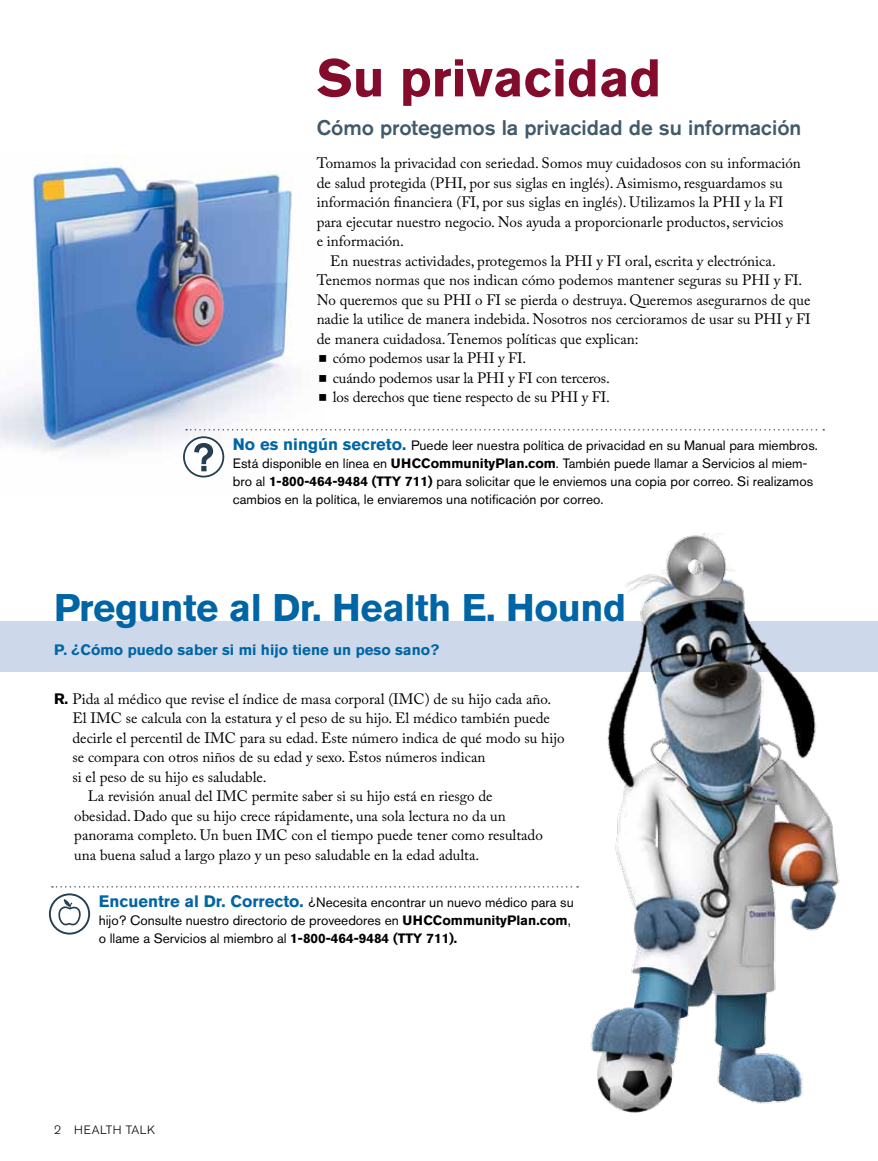
<style>
.page{position:relative;width:878px;height:1161px;background:#fff}
.page>*{position:absolute;margin:0;border:0;box-sizing:border-box;transform-origin:0 0}
.t1{font:700 52.5px "Akzidenz Grotesk BE";color:#830b2c}
.t2{font:700 38.25px "Akzidenz Grotesk BE";letter-spacing:-.01em;color:#0065a4}
.t3{font:500 21px "Akzidenz Grotesk BE";color:#425a69}
.t4{font:15px "Adobe Caslon Pro";color:#000}
.t5{font:700 15px "Akzidenz Grotesk BE";color:#0065a4}
.t6{font:13.5px/18px "Akzidenz Grotesk BE";color:#000}
.t7{font:300 12px "Akzidenz Grotesk BE";letter-spacing:.05em;color:#000}
.s1{font-weight:700;font-size:16.5px;color:#0065a4}
.s2{font-weight:700}
.s3{font-family:"Akzidenz Grotesk BE";font-weight:700}
</style>
<div class="page">
<div style="left:0;top:621px;width:878px;height:51px;background:#cdd9eb"></div>
<img style="left:590px;top:534px;width:250px;height:579px">
<svg style="left:49px;top:886px;width:529px;height:49px"></svg>
<img style="left:0;top:158px;width:293px;height:295px">
<svg style="left:183px;top:429px;width:641px;height:49px"></svg>
<h1 class="t1" style="left:316px;top:48px;width:346px">Su privacidad</h1>
<h3 class="t3" style="left:316px;top:115px;width:486px">Cómo protegemos la privacidad de su información</h3>
<p class="t4" style="left:316px;top:154px;width:485px">Tomamos la privacidad con seriedad. Somos muy cuidadosos con su información</p>
<p class="t4" style="left:316px;top:174px;width:467px">de salud protegida (PHI, por sus siglas en inglés). Asimismo, resguardamos su</p>
<p class="t4" style="left:316px;top:193px;width:468px">información financiera (FI, por sus siglas en inglés). Utilizamos la PHI y la FI</p>
<p class="t4" style="left:316px;top:213px;width:468px">para ejecutar nuestro negocio. Nos ayuda a proporcionarle productos, servicios</p>
<p class="t4" style="left:316px;top:232px;width:89px">e información.</p>
<p class="t4" style="left:330px;top:252px;width:447px">En nuestras actividades, protegemos la PHI y FI oral, escrita y electrónica.</p>
<p class="t4" style="left:316px;top:271px;width:487px">Tenemos normas que nos indican cómo podemos mantener seguras su PHI y FI.</p>
<p class="t4" style="left:316px;top:291px;width:495px">No queremos que su PHI o FI se pierda o destruya. Queremos asegurarnos de que</p>
<p class="t4" style="left:316px;top:310px;width:495px">nadie la utilice de manera indebida. Nosotros nos cercioramos de usar su PHI y FI</p>
<p class="t4" style="left:316px;top:330px;width:323px">de manera cuidadosa. Tenemos políticas que explican:</p>
<p class="t4" style="left:333px;top:349px;width:195px">cómo podemos usar la PHI y FI.</p>
<p class="t4" style="left:333px;top:369px;width:278px">cuándo podemos usar la PHI y FI con terceros.</p>
<p class="t4" style="left:333px;top:388px;width:278px">los derechos que tiene respecto de su PHI y FI.</p>
<p class="t6" style="left:233px;top:436px;width:586px"><span class="s1">No es ningún secreto.</span> Puede leer nuestra política de privacidad en su Manual para miembros.<br>Está disponible en línea en <span class="s2">U HCCommunityPlan.com</span>. También puede llamar a Servicios al miem&shy;bro al <span class="s2">1-800-464-9484 (TTY 711)</span> para solicitar que le enviemos una copia por correo. Si realizamos cambios en la política, le enviaremos una notificación por correo.</p>
<h2 class="t2" style="left:54px;top:586px;width:574px">Pregunte al Dr. Health E. Hound</h2>
<p class="t5" style="left:54px;top:641px;width:386px">P. ¿Cómo puedo saber si mi hijo tiene un peso sano?</p>
<p class="t4" style="left:54px;top:690px;width:499px"><span class="s3">R.</span> Pida al médico que revise el índice de masa corporal (IMC) de su hijo cada año.</p>
<p class="t4" style="left:72px;top:709px;width:479px">El IMC se calcula con la estatura y el peso de su hijo. El médico también puede</p>
<p class="t4" style="left:72px;top:729px;width:493px">decirle el percentil de IMC para su edad. Este número indica de qué modo su hijo</p>
<p class="t4" style="left:72px;top:748px;width:414px">se compara con otros niños de su edad y sexo. Estos números indican</p>
<p class="t4" style="left:72px;top:768px;width:196px">si el peso de su hijo es saludable.</p>
<p class="t4" style="left:88px;top:788px;width:406px">La revisión anual del IMC permite saber si su hijo está en riesgo de</p>
<p class="t4" style="left:74px;top:807px;width:433px">obesidad. Dado que su hijo crece rápidamente, una sola lectura no da un</p>
<p class="t4" style="left:74px;top:827px;width:470px">panorama completo. Un buen IMC con el tiempo puede tener como resultado</p>
<p class="t4" style="left:74px;top:846px;width:406px">una buena salud a largo plazo y un peso saludable en la edad adulta.</p>
<p class="t6" style="left:99px;top:893px;width:476px"><span class="s1">Encuentre al Dr. Correcto.</span> ¿Necesita encontrar un nuevo médico para su hijo? Consulte nuestro directorio de proveedores en <span class="s2">U HCCommunityPlan.com</span>, o llame a Servicios al miembro al <span class="s2">1-800-464-9484 (TTY 711).</span></p>
<p class="t7" style="left:54px;top:1123px;width:103px">2 HEALTH TALK</p>
</div>
